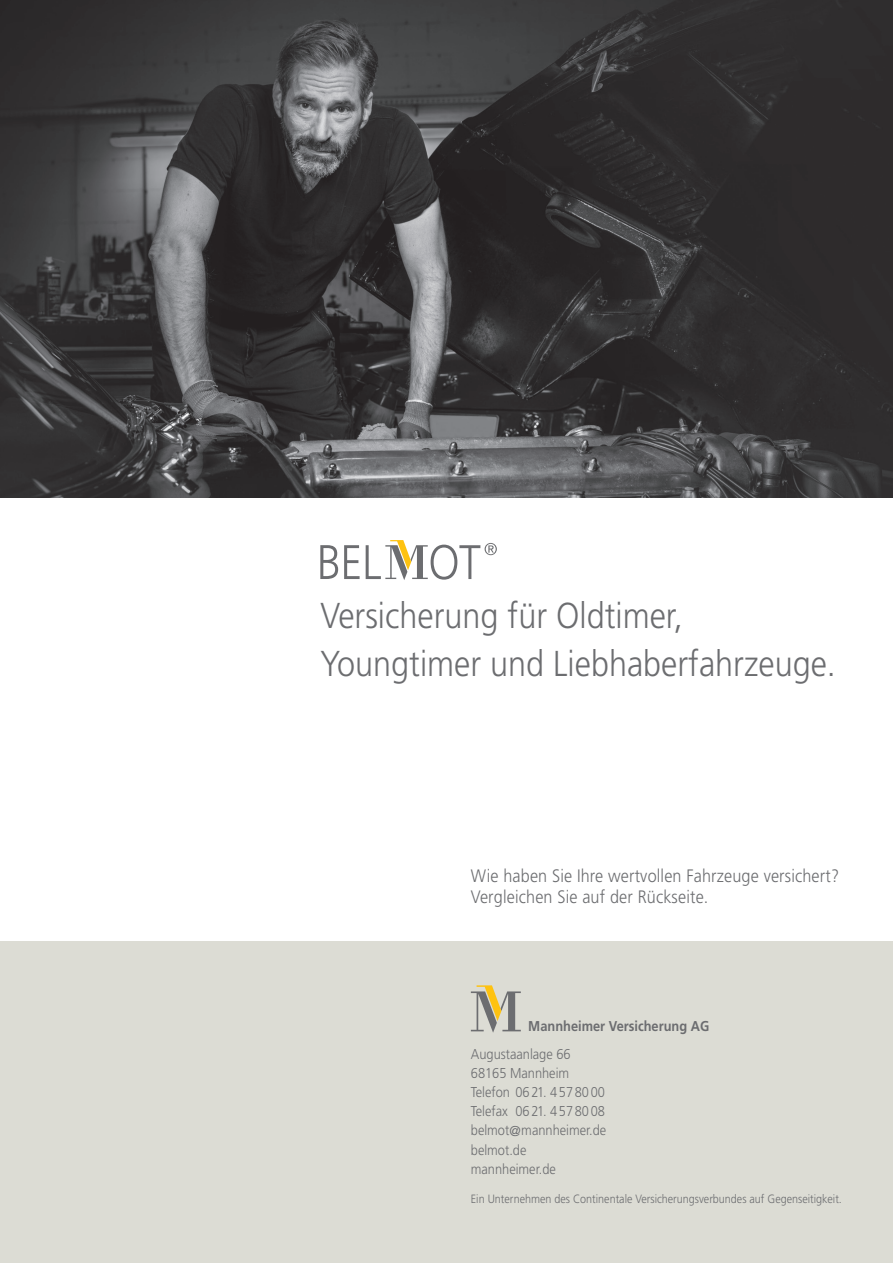
<style>
.page{position:relative;width:893px;height:1263px;background:#fff}
.page>*{position:absolute;margin:0;border:0;box-sizing:border-box;transform-origin:0 0}
.t1{font:300 36px/48px "Frutiger";color:#6c6d70;scale:.9 1}
.t2{font:300 18px/21.6px "Frutiger";letter-spacing:.01em;color:#6c6d70;scale:.9 1}
.t3{font:300 14.25px/19.2px "Frutiger";color:#6c6d70;scale:.9 1}
.t4{font:700 14.25px "Frutiger";color:#6c6d70;scale:.9 1}
.t5{font:300 12px "Frutiger";color:#6c6d70;scale:.9 1}
</style>
<div class="page">
<img style="left:0;top:0;width:893px;height:497px">
<div style="left:0;top:942px;width:893px;height:321px;background:#dcdcd4"></div>
<svg style="left:320px;top:545px;width:18px;height:34px"></svg>
<svg style="left:344px;top:545px;width:16px;height:34px"></svg>
<svg style="left:366px;top:540px;width:131px;height:40px"></svg>
<svg style="left:471px;top:985px;width:50px;height:48px"></svg>
<h1 class="t1" style="left:320px;top:592px;width:574px">Versicherung für Oldtimer,<br>Youngtimer und Liebhaberfahrzeuge.</h1>
<p class="t2" style="left:471px;top:864px;width:411px">Wie haben Sie Ihre wertvollen Fahrzeuge versichert?<br>Vergleichen Sie auf der Rückseite.</p>
<p class="t4" style="left:528px;top:1018px;width:203px">Mannheimer Versicherung AG</p>
<p class="t3" style="left:471px;top:1044px;width:152px">Augustaanlage 66<br>68165 Mannheim<br>Telefon 0621. 4578000<br>Telefax 0621. 4578008 belmot@mannheimer.de belmot.de mannheimer.de</p>
<p class="t5" style="left:471px;top:1192px;width:414px">Ein Unternehmen des Continentale Versicherungsverbundes auf Gegenseitigkeit.</p>
</div>
